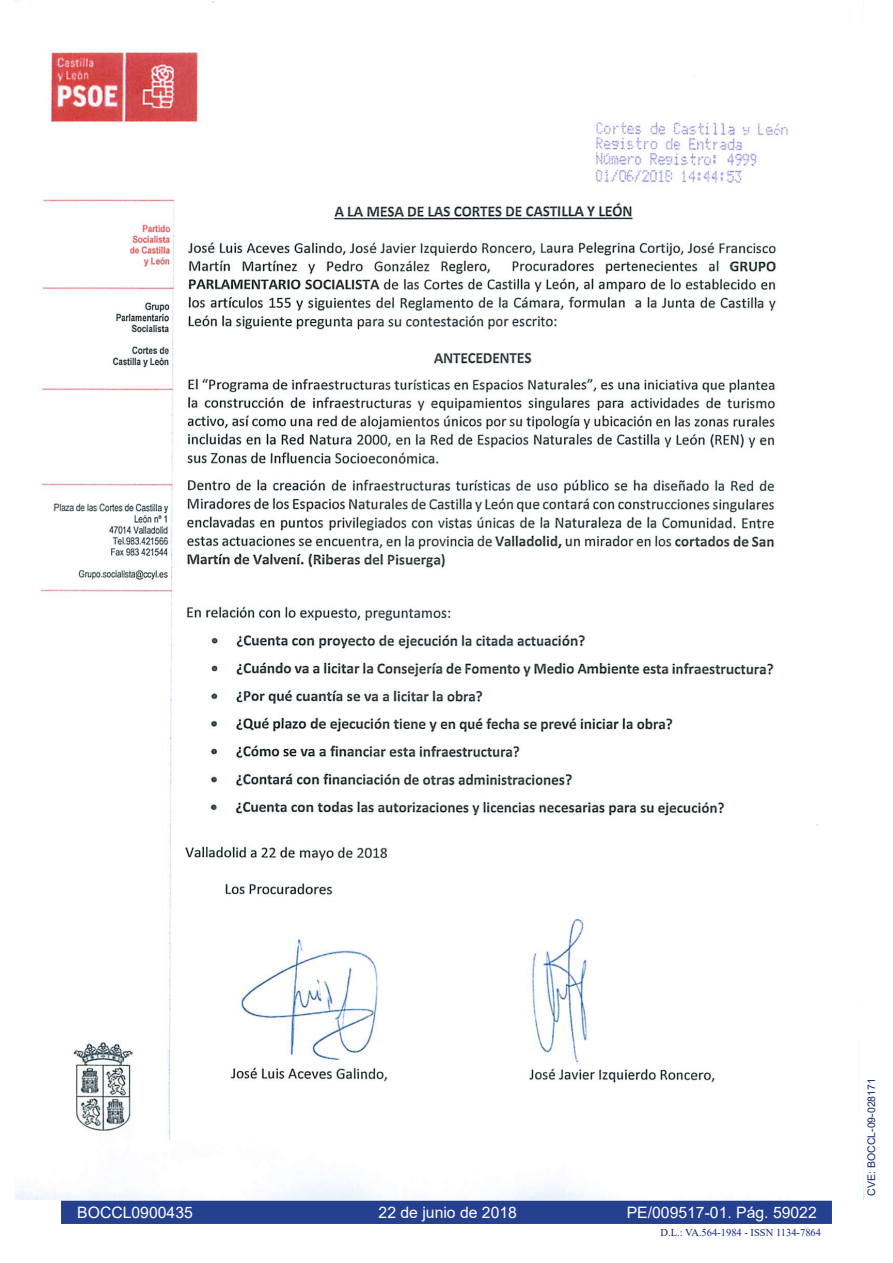
<style>
.page{position:relative;width:893px;height:1263px;background:#fff}
.page>*{position:absolute;margin:0;border:0;box-sizing:border-box;transform-origin:0 0}
.t1{font:15.75px "Arial";color:#fff}
.t2{font:10.5px "Times New Roman";color:#132477}
.t3{font:10.5px "Arial";color:#132477}
</style>
<div class="page">
<div style="left:60px;top:1200px;width:773px;height:25px;background:#25408f"></div>
<div style="left:60px;top:1199px;width:773px;height:26px;border:2px solid #fff"></div>
<img style="left:15px;top:0;width:818px;height:1200px">
<p class="t1" style="left:77px;top:1202px;width:117px">BOCCL0900435</p>
<p class="t1" style="left:379px;top:1202px;width:140px">22 de junio de 2018</p>
<p class="t1" style="left:627px;top:1202px;width:192px">PE/009517-01. Pág. 59022</p>
<p class="t2" style="left:661px;top:1225px;width:162px">D.L.: VA.564-1984 - ISSN 1134-7864</p>
<p class="t3" style="left:864px;top:1195px;width:119px;rotate:-90deg">CVE: BOCCL-09-028171</p>
</div>
